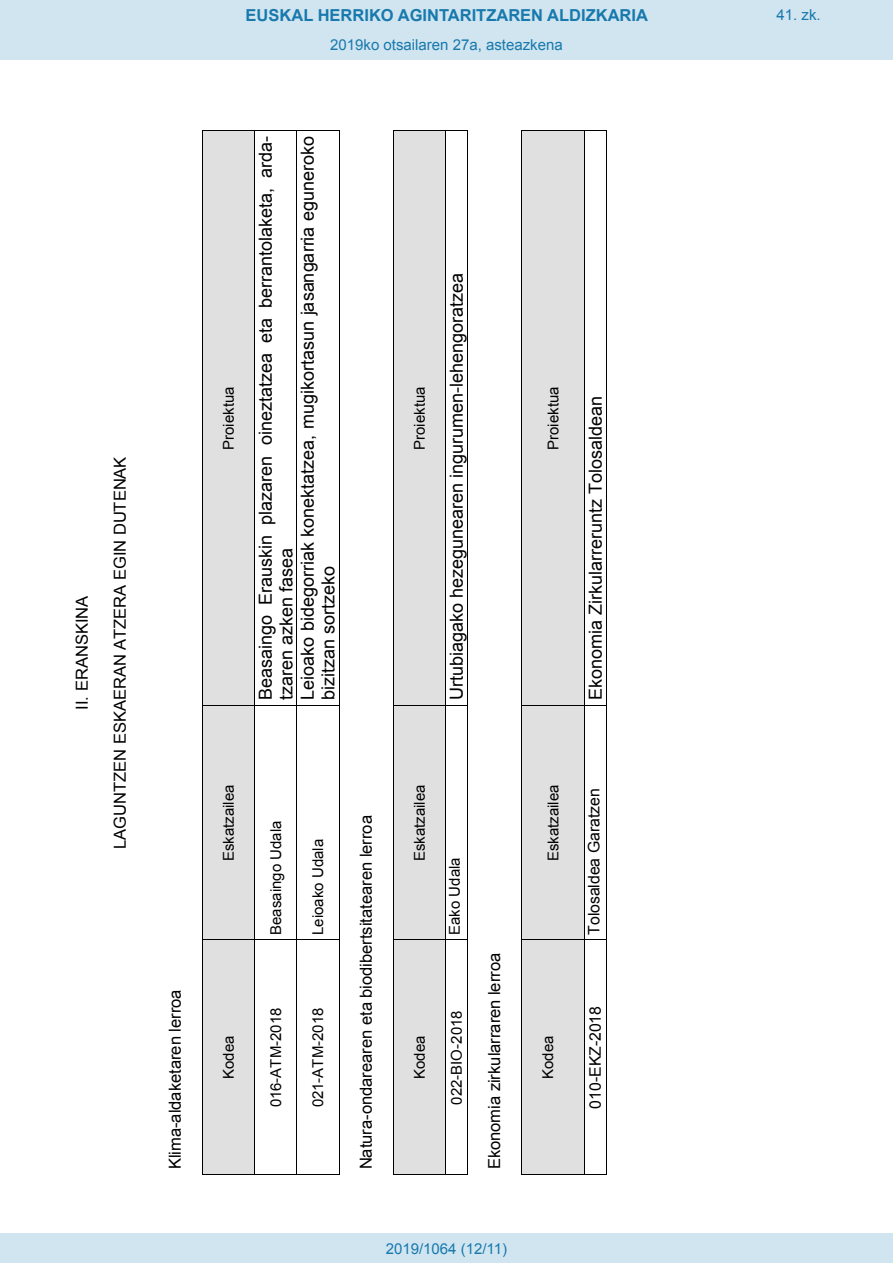
<style>
.page{position:relative;width:893px;height:1263px;background:#fff}
.page>*{position:absolute;margin:0;border:0;box-sizing:border-box;transform-origin:0 0}
.t1{font:18px/20.7px "Arial";letter-spacing:.005em;color:#000}
.t2{font:16.5px "Arial";color:#000}
.t3{font:700 16.5px "Arial";color:#1879ad}
.t4{font:15.9px "Arial";color:#000}
.t5{font:15px "Arial";color:#000}
.Paginacion_Centro{font:15px "Arial";color:#1879ad}
</style>
<div class="page">
<div style="left:203px;top:940px;width:51px;height:234px;background:#e0e0e0"></div>
<div style="left:203px;top:706px;width:51px;height:234px;background:#e0e0e0"></div>
<div style="left:203px;top:136px;width:17px;height:564px;background:#e0e0e0"></div>
<div style="left:220px;top:136px;width:17px;height:564px;background:#e0e0e0"></div>
<div style="left:237px;top:136px;width:17px;height:564px;background:#e0e0e0"></div>
<hr style="left:202px;top:940px;width:1px;height:234px;background:#000">
<hr style="left:202px;top:706px;width:1px;height:233px;background:#000">
<hr style="left:202px;top:131px;width:1px;height:574px;background:#000">
<hr style="left:203px;top:1174px;width:51px;height:1px;background:#000">
<hr style="left:203px;top:939px;width:51px;height:1px;background:#000">
<hr style="left:203px;top:705px;width:51px;height:1px;background:#000">
<hr style="left:203px;top:130px;width:51px;height:1px;background:#000">
<hr style="left:254px;top:940px;width:1px;height:234px;background:#000">
<hr style="left:254px;top:706px;width:1px;height:233px;background:#000">
<hr style="left:254px;top:131px;width:1px;height:574px;background:#000">
<hr style="left:255px;top:1174px;width:42px;height:1px;background:#000">
<hr style="left:255px;top:939px;width:42px;height:1px;background:#000">
<hr style="left:255px;top:705px;width:42px;height:1px;background:#000">
<hr style="left:255px;top:130px;width:42px;height:1px;background:#000">
<hr style="left:297px;top:940px;width:1px;height:234px;background:#000">
<hr style="left:297px;top:706px;width:1px;height:233px;background:#000">
<hr style="left:297px;top:131px;width:1px;height:574px;background:#000">
<hr style="left:297px;top:1174px;width:42px;height:1px;background:#000">
<hr style="left:339px;top:940px;width:1px;height:234px;background:#000">
<hr style="left:297px;top:939px;width:42px;height:1px;background:#000">
<hr style="left:339px;top:706px;width:1px;height:233px;background:#000">
<hr style="left:297px;top:705px;width:42px;height:1px;background:#000">
<hr style="left:339px;top:131px;width:1px;height:574px;background:#000">
<hr style="left:297px;top:130px;width:42px;height:1px;background:#000">
<div style="left:394px;top:940px;width:51px;height:234px;background:#e0e0e0"></div>
<div style="left:394px;top:706px;width:51px;height:234px;background:#e0e0e0"></div>
<div style="left:394px;top:136px;width:17px;height:564px;background:#e0e0e0"></div>
<div style="left:411px;top:136px;width:17px;height:564px;background:#e0e0e0"></div>
<div style="left:428px;top:136px;width:17px;height:564px;background:#e0e0e0"></div>
<hr style="left:393px;top:940px;width:1px;height:234px;background:#000">
<hr style="left:393px;top:706px;width:1px;height:233px;background:#000">
<hr style="left:393px;top:131px;width:1px;height:574px;background:#000">
<hr style="left:394px;top:1174px;width:51px;height:1px;background:#000">
<hr style="left:394px;top:939px;width:51px;height:1px;background:#000">
<hr style="left:394px;top:705px;width:51px;height:1px;background:#000">
<hr style="left:394px;top:130px;width:51px;height:1px;background:#000">
<hr style="left:445px;top:940px;width:1px;height:234px;background:#000">
<hr style="left:445px;top:706px;width:1px;height:233px;background:#000">
<hr style="left:445px;top:131px;width:1px;height:574px;background:#000">
<svg style="left:445px;top:1174px;width:23px;height:1px"></svg>
<hr style="left:467px;top:940px;width:1px;height:234px;background:#000">
<svg style="left:445px;top:939px;width:23px;height:1px"></svg>
<hr style="left:467px;top:706px;width:1px;height:233px;background:#000">
<svg style="left:445px;top:705px;width:23px;height:1px"></svg>
<hr style="left:467px;top:131px;width:1px;height:574px;background:#000">
<svg style="left:445px;top:130px;width:23px;height:1px"></svg>
<div style="left:522px;top:940px;width:62px;height:234px;background:#e0e0e0"></div>
<div style="left:522px;top:706px;width:62px;height:234px;background:#e0e0e0"></div>
<div style="left:522px;top:131px;width:62px;height:574px;background:#e0e0e0"></div>
<hr style="left:521px;top:940px;width:1px;height:234px;background:#000">
<hr style="left:521px;top:706px;width:1px;height:233px;background:#000">
<hr style="left:521px;top:131px;width:1px;height:574px;background:#000">
<hr style="left:522px;top:1174px;width:62px;height:1px;background:#000">
<hr style="left:522px;top:939px;width:62px;height:1px;background:#000">
<hr style="left:522px;top:705px;width:62px;height:1px;background:#000">
<hr style="left:522px;top:130px;width:62px;height:1px;background:#000">
<hr style="left:584px;top:940px;width:1px;height:234px;background:#000">
<hr style="left:584px;top:706px;width:1px;height:233px;background:#000">
<hr style="left:584px;top:131px;width:1px;height:574px;background:#000">
<svg style="left:584px;top:1174px;width:23px;height:1px"></svg>
<hr style="left:606px;top:940px;width:1px;height:234px;background:#000">
<svg style="left:584px;top:939px;width:23px;height:1px"></svg>
<hr style="left:606px;top:706px;width:1px;height:233px;background:#000">
<svg style="left:584px;top:705px;width:23px;height:1px"></svg>
<hr style="left:606px;top:131px;width:1px;height:574px;background:#000">
<svg style="left:584px;top:130px;width:23px;height:1px"></svg>
<div style="left:0;top:0;width:893px;height:60px;background:#d0e5f0"></div>
<div style="left:0;top:1233px;width:893px;height:30px;background:#d0e5f0"></div>
<p class="t2" style="left:71px;top:710px;width:115px;rotate:-90deg">II. ERANSKINA</p>
<p class="t2" style="left:109px;top:849px;width:394px;rotate:-90deg">LAGUNTZEN ESKAERAN ATZERA EGIN DUTENAK</p>
<p class="t2" style="left:164px;top:1169px;width:181px;rotate:-90deg">Klima-aldaketaren lerroa</p>
<p class="t3" style="left:246px;top:4px;width:404px">EUSKAL HERRIKO AGINTARITZAREN ALDIZKARIA</p>
<p class="Paginacion_Centro" style="left:776px;top:5px;width:46px">41. zk.</p>
<p class="Paginacion_Centro" style="left:330px;top:35px;width:234px">2019ko otsailaren 27a, asteazkena</p>
<p class="t5" style="left:219px;top:450px;width:65px;rotate:-90deg">Proiektua</p>
<p class="t1" style="left:255px;top:700px;width:566px;rotate:-90deg">Beasaingo Erauskin plazaren oineztatzea eta berrantolaketa, arda&shy;tzaren azken fasea</p>
<p class="t1" style="left:297px;top:700px;width:566px;rotate:-90deg">Leioako bidegorriak konektatzea, mugikortasun jasangarria eguneroko bizitzan sortzeko</p>
<p class="t5" style="left:410px;top:450px;width:65px;rotate:-90deg">Proiektua</p>
<p class="t1" style="left:446px;top:700px;width:429px;rotate:-90deg">Urtubiagako hezegunearen ingurumen-lehengoratzea</p>
<p class="t5" style="left:543px;top:450px;width:65px;rotate:-90deg">Proiektua</p>
<p class="t1" style="left:585px;top:700px;width:306px;rotate:-90deg">Ekonomia Zirkularreruntz Tolosaldean</p>
<p class="t5" style="left:219px;top:861px;width:78px;rotate:-90deg">Eskatzailea</p>
<p class="t5" style="left:219px;top:1079px;width:45px;rotate:-90deg">Kodea</p>
<p class="t5" style="left:266px;top:935px;width:116px;rotate:-90deg">Beasaingo Udala</p>
<p class="t5" style="left:308px;top:935px;width:97px;rotate:-90deg">Leioako Udala</p>
<p class="t5" style="left:266px;top:1107px;width:101px;rotate:-90deg">016-ATM-2018</p>
<p class="t5" style="left:308px;top:1107px;width:101px;rotate:-90deg">021-ATM-2018</p>
<p class="t2" style="left:355px;top:1169px;width:356px;rotate:-90deg">Natura-ondarearen eta biodibertsitatearen lerroa</p>
<p class="t5" style="left:410px;top:861px;width:78px;rotate:-90deg">Eskatzailea</p>
<p class="t5" style="left:445px;top:935px;width:79px;rotate:-90deg">Eako Udala</p>
<p class="t5" style="left:410px;top:1079px;width:45px;rotate:-90deg">Kodea</p>
<p class="t5" style="left:447px;top:1104px;width:96px;rotate:-90deg">022-BIO-2018</p>
<p class="t2" style="left:483px;top:1169px;width:218px;rotate:-90deg">Ekonomia zirkularraren lerroa</p>
<p class="Paginacion_Centro" style="left:386px;top:1238px;width:123px">2019/1064 (12/11)</p>
<p class="t5" style="left:543px;top:861px;width:78px;rotate:-90deg">Eskatzailea</p>
<p class="t5" style="left:538px;top:1079px;width:45px;rotate:-90deg">Kodea</p>
<p class="t4" style="left:584px;top:935px;width:148px;rotate:-90deg">Tolosaldea Garatzen</p>
<p class="t4" style="left:585px;top:1108px;width:104px;rotate:-90deg">010-EKZ-2018</p>
</div>
